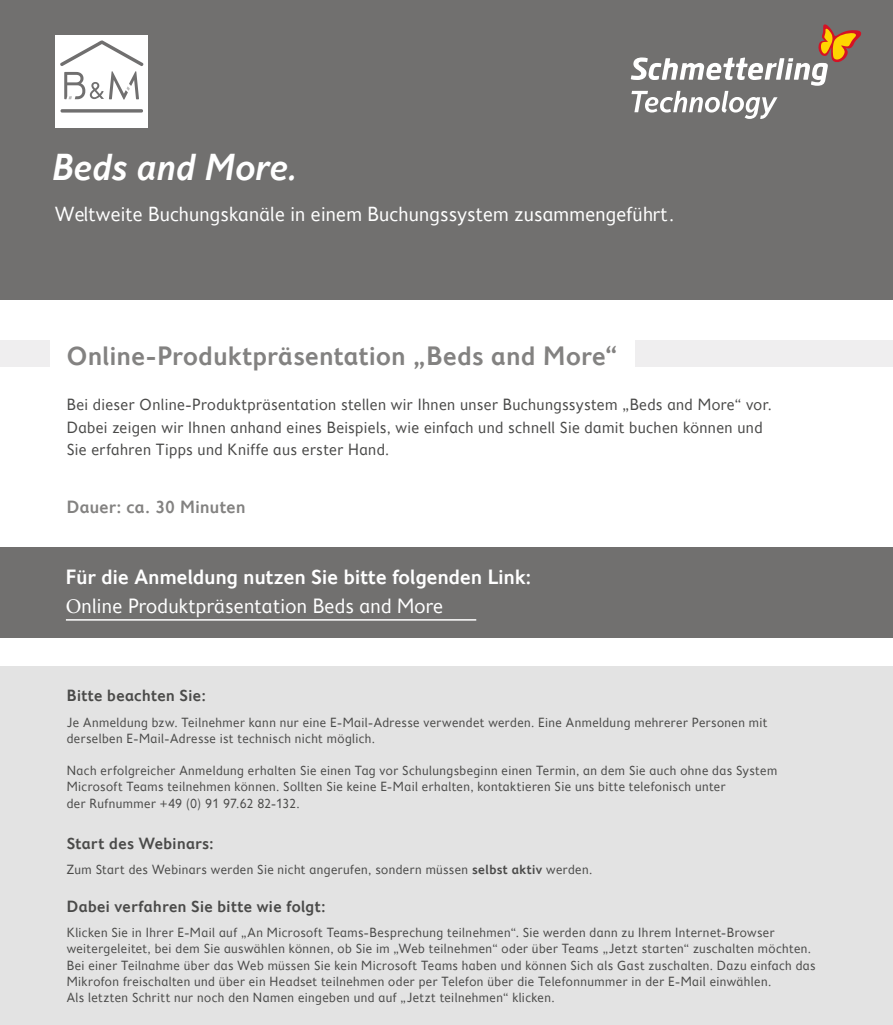
<style>
.page{position:relative;width:893px;height:1025px;background:#fff}
.page>*{position:absolute;margin:0;border:0;box-sizing:border-box;transform-origin:0 0}
.t1{font:italic 600 38.1px "Fiendstar";color:#fff}
.t2{font:600 27px "Fiendstar";letter-spacing:.01em;color:#838281}
.t3{font:600 21px/29.5px "Fiendstar";color:#fff}
.t4{font:20.7px "Fiendstar";color:#fff}
.t5{font:600 18px "Fiendstar";letter-spacing:.01em;color:#838281}
.t6{font:16.5px/22.5px "Fiendstar";letter-spacing:.01em;color:#4a4a49}
.t7{font:600 16.5px "Fiendstar";letter-spacing:.015em;color:#4a4a49}
.t8{font:13.5px/16.2px "Fiendstar";letter-spacing:.02em;color:#4a4a49}
.s1{font-family:"Minion Pro";font-weight:400}
.s2{font-weight:400}
.s3{font-weight:600}
</style>
<div class="page">
<div style="left:0;top:340px;width:49px;height:27px;background:#efeeef"></div>
<div style="left:636px;top:340px;width:257px;height:27px;background:#efeeef"></div>
<div style="left:0;top:547px;width:893px;height:90px;background:#71706f"></div>
<div style="left:0;top:666px;width:893px;height:359px;background:#e3e3e3"></div>
<div style="left:0;top:0;width:893px;height:300px;background:#71706f"></div>
<svg style="left:631px;top:24px;width:231px;height:95px"></svg>
<div style="left:55px;top:35px;width:93px;height:93px;background:#fff"></div>
<svg style="left:60px;top:109px;width:83px;height:4px"></svg>
<svg style="left:60px;top:40px;width:84px;height:60px"></svg>
<hr style="left:66px;top:619px;width:410px;height:1px;background:#fff">
<h1 class="t1" style="left:52px;top:146px;width:247px">Beds and More.</h1>
<h3 class="t4" style="left:55px;top:203px;width:620px">Weltweite Buchungskanäle in einem Buchungssystem zusammengeführt.</h3>
<h2 class="t2" style="left:67px;top:341px;width:552px">Online-Produktpräsentation „Beds and More“</h2>
<p class="t6" style="left:67px;top:393px;width:706px">Bei dieser Online-Produktpräsentation stellen wir Ihnen unser Buchungssystem „Beds and More“ vor.<br>Dabei zeigen wir Ihnen anhand eines Beispiels, wie einfach und schnell Sie damit buchen können und<br>Sie erfahren Tipps und Kniffe aus erster Hand.</p>
<h3 class="t5" style="left:67px;top:497px;width:180px">Dauer: ca. 30 Minuten</h3>
<h3 class="t3" style="left:66px;top:562px;width:467px">Für die Anmeldung nutzen Sie bitte folgenden Link:<br><span class="s1">O</span><span class="s2">nline Produktpräsentation Beds and More</span></h3>
<p class="t7" style="left:67px;top:686px;width:141px">Bitte beachten Sie:</p>
<p class="t8" style="left:67px;top:714px;width:702px">Je Anmeldung bzw. Teilnehmer kann nur eine E-Mail-Adresse verwendet werden. Eine Anmeldung mehrerer Personen mit derselben E-Mail-Adresse ist technisch nicht möglich.</p>
<p class="t8" style="left:67px;top:762px;width:712px">Nach erfolgreicher Anmeldung erhalten Sie einen Tag vor Schulungsbeginn einen Termin, an dem Sie auch ohne das System<br>Microsoft Teams teilnehmen können. Sollten Sie keine E-Mail erhalten, kontaktieren Sie uns bitte telefonisch unter<br>der Rufnummer +49 (0) 91 97.62 82-132.</p>
<p class="t7" style="left:67px;top:834px;width:149px">Start des Webinars:</p>
<p class="t8" style="left:67px;top:861px;width:527px">Zum Start des Webinars werden Sie nicht angerufen, sondern müssen <span class="s3">selbst aktiv</span> werden.</p>
<p class="t7" style="left:67px;top:897px;width:260px">Dabei verfahren Sie bitte wie folgt:</p>
<p class="t8" style="left:67px;top:924px;width:751px">Klicken Sie in Ihrer E-Mail auf „An Microsoft Teams-Besprechung teilnehmen“. Sie werden dann zu Ihrem Internet-Browser weitergeleitet, bei dem Sie auswählen können, ob Sie im „Web teilnehmen“ oder über Teams „Jetzt starten“ zuschalten möchten.<br>Bei einer Teilnahme über das Web müssen Sie kein Microsoft Teams haben und können Sich als Gast zuschalten. Dazu einfach das Mikrofon freischalten und über ein Headset teilnehmen oder per Telefon über die Telefonnummer in der E-Mail einwählen.<br>Als letzten Schritt nur noch den Namen eingeben und auf „Jetzt teilnehmen“ klicken.</p>
</div>
